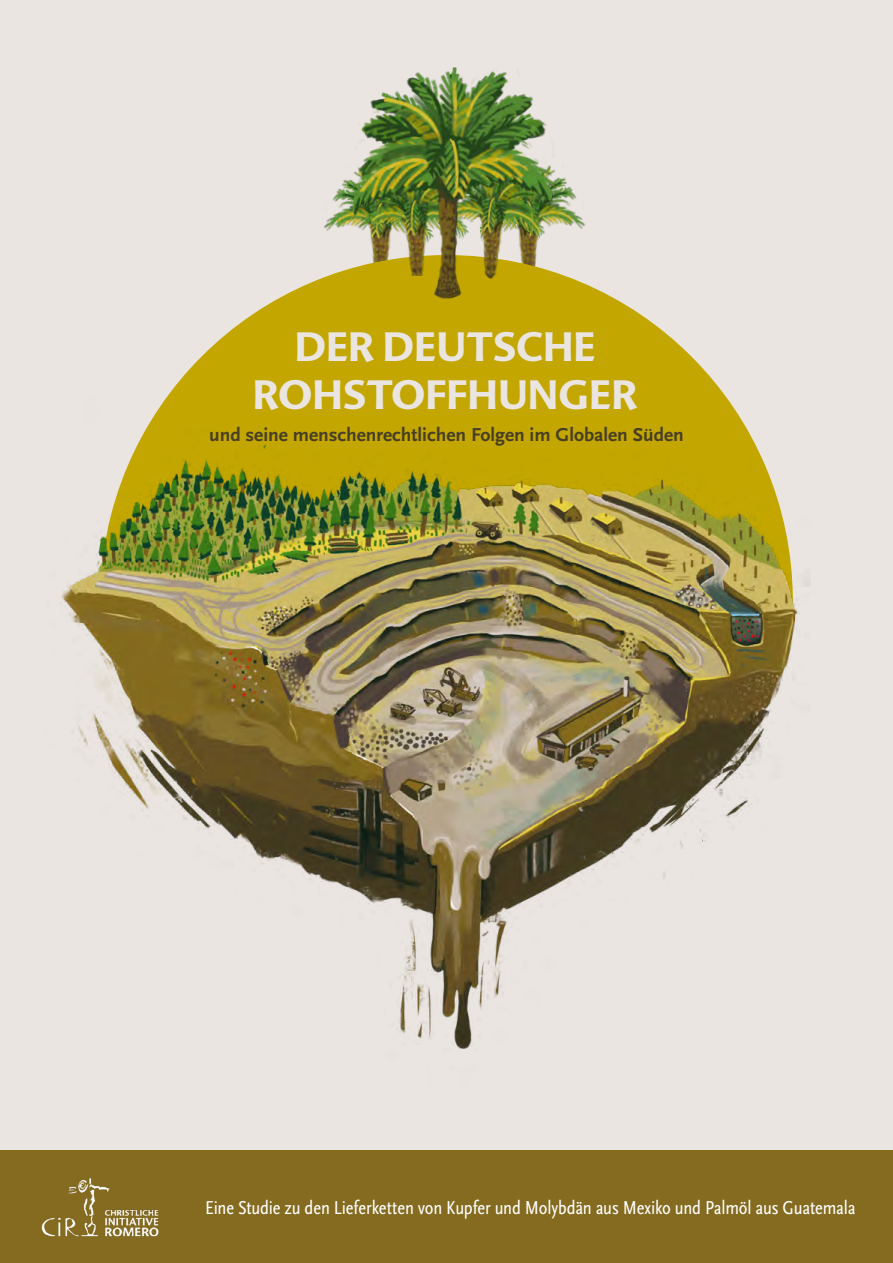
<style>
.page{position:relative;width:893px;height:1263px;background:#eae5e0}
.page>*{position:absolute;margin:0;border:0;box-sizing:border-box;transform-origin:0 0}
.t1{font:700 39px/48px "Advert";color:#eae5e0;text-align:center}
.t2{font:condensed 19.5px "Scala Sans";letter-spacing:-.01em;color:#fff}
.t3{font:700 19.5px "Scala Sans OT";color:#473e25}
</style>
<div class="page">
<img style="left:324px;top:188px;width:16px;height:43px">
<svg style="left:167px;top:271px;width:559px;height:125px;fill:#c3a700"></svg>
<img style="left:61px;top:396px;width:749px;height:653px">
<div style="left:0;top:1150px;width:893px;height:113px;background:#846b1f"></div>
<img style="left:340px;top:179px;width:10px;height:99px">
<img style="left:350px;top:67px;width:229px;height:235px">
<img style="left:41px;top:1178px;width:118px;height:59px">
<h1 class="t1" style="left:253px;top:323px;width:386px">DER DEUTSCHE<br>ROHSTOFFHUNGER</h1>
<p class="t3" style="left:209px;top:423px;width:476px">und seine menschenrechtlichen Folgen im Globalen Süden</p>
<p class="t2" style="left:205px;top:1197px;width:652px">Eine Studie zu den Lieferketten von Kupfer und Molybdän aus Mexiko und Palmöl aus Guatemala</p>
</div>
